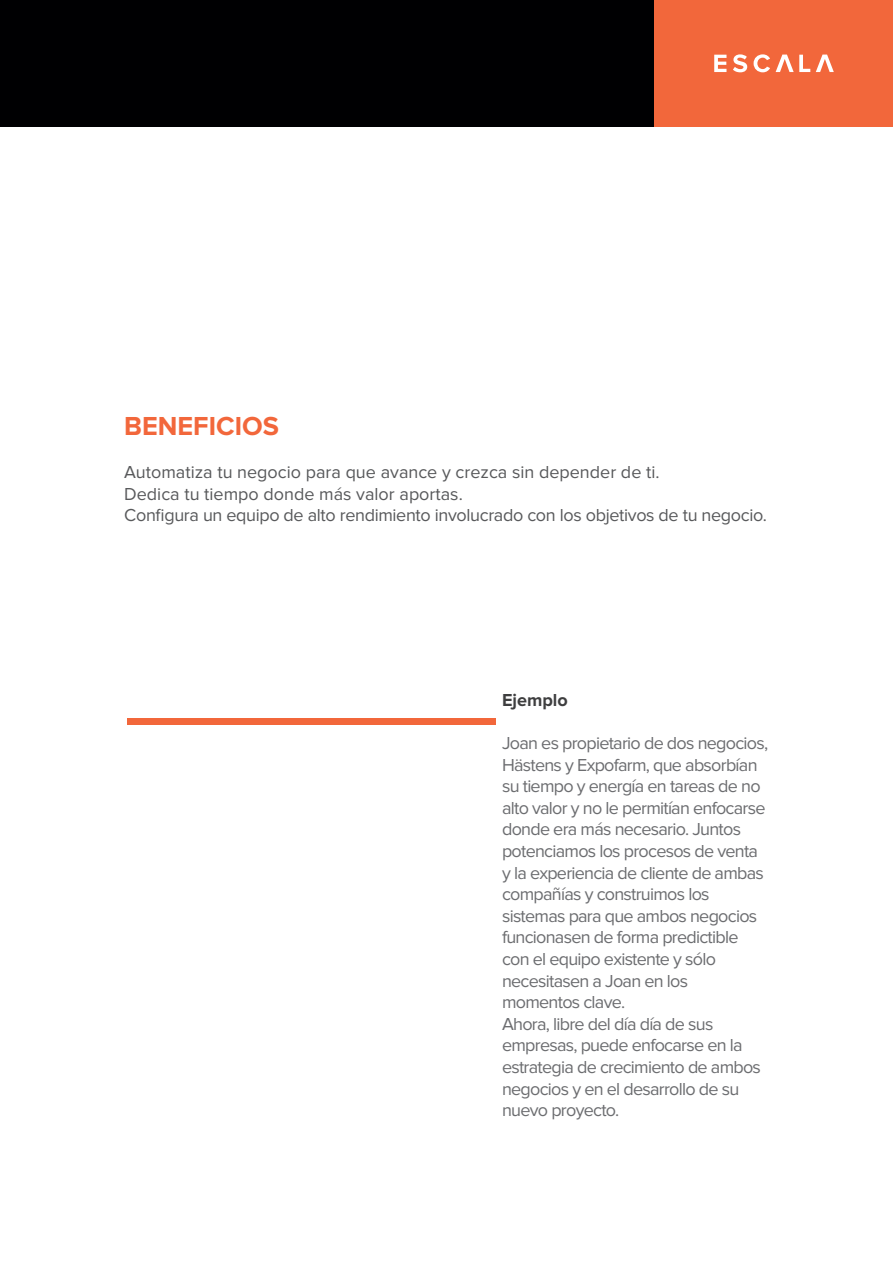
<style>
.page{position:relative;width:893px;height:1263px;background:#fff}
.page>*{position:absolute;margin:0;border:0;box-sizing:border-box;transform-origin:0 0}
.t1{font:700 27px "Proxima Nova";color:#f2673b}
.t2{font:18px/21.6px "Proxima Nova";letter-spacing:-.04em;color:#6c6d70}
.t3{font:18px/21.6px "Proxima Nova";color:#58595b}
.t4{font:700 18px "Proxima Nova";color:#3e3e3f}
</style>
<div class="page">
<div style="left:654px;top:0;width:239px;height:127px;background:#f2673b"></div>
<div style="left:1px;top:0;width:653px;height:127px;background:#000002"></div>
<svg style="left:714px;top:55px;width:12px;height:17px"></svg>
<svg style="left:733px;top:54px;width:14px;height:18px"></svg>
<svg style="left:754px;top:54px;width:16px;height:18px"></svg>
<svg style="left:816px;top:55px;width:18px;height:17px"></svg>
<svg style="left:776px;top:55px;width:34px;height:17px"></svg>
<div style="left:127px;top:718px;width:369px;height:7px;background:#f2673b"></div>
<h1 class="t1" style="left:124px;top:414px;width:156px">BENEFICIOS</h1>
<p class="t3" style="left:124px;top:462px;width:644px">Automatiza tu negocio para que avance y crezca sin depender de ti.<br>Dedica tu tiempo donde más valor aportas.<br>Configura un equipo de alto rendimiento involucrado con los objetivos de tu negocio.</p>
<p class="t4" style="left:502px;top:691px;width:67px">Ejemplo</p>
<p class="t2" style="left:502px;top:732px;width:268px">Joan es propietario de dos negocios,<br>Hästens y Expofarm, que absorbían su tiempo y energía en tareas de no alto valor y no le permitían enfocarse donde era más necesario. Juntos potenciamos los procesos de venta y la experiencia de cliente de ambas compañías y construimos los sistemas para que ambos negocios funcionasen de forma predictible con el equipo existente y sólo necesitasen a Joan en los momentos clave.<br>Ahora, libre del día día de sus empresas, puede enfocarse en la estrategia de crecimiento de ambos negocios y en el desarrollo de su nuevo proyecto.</p>
</div>
